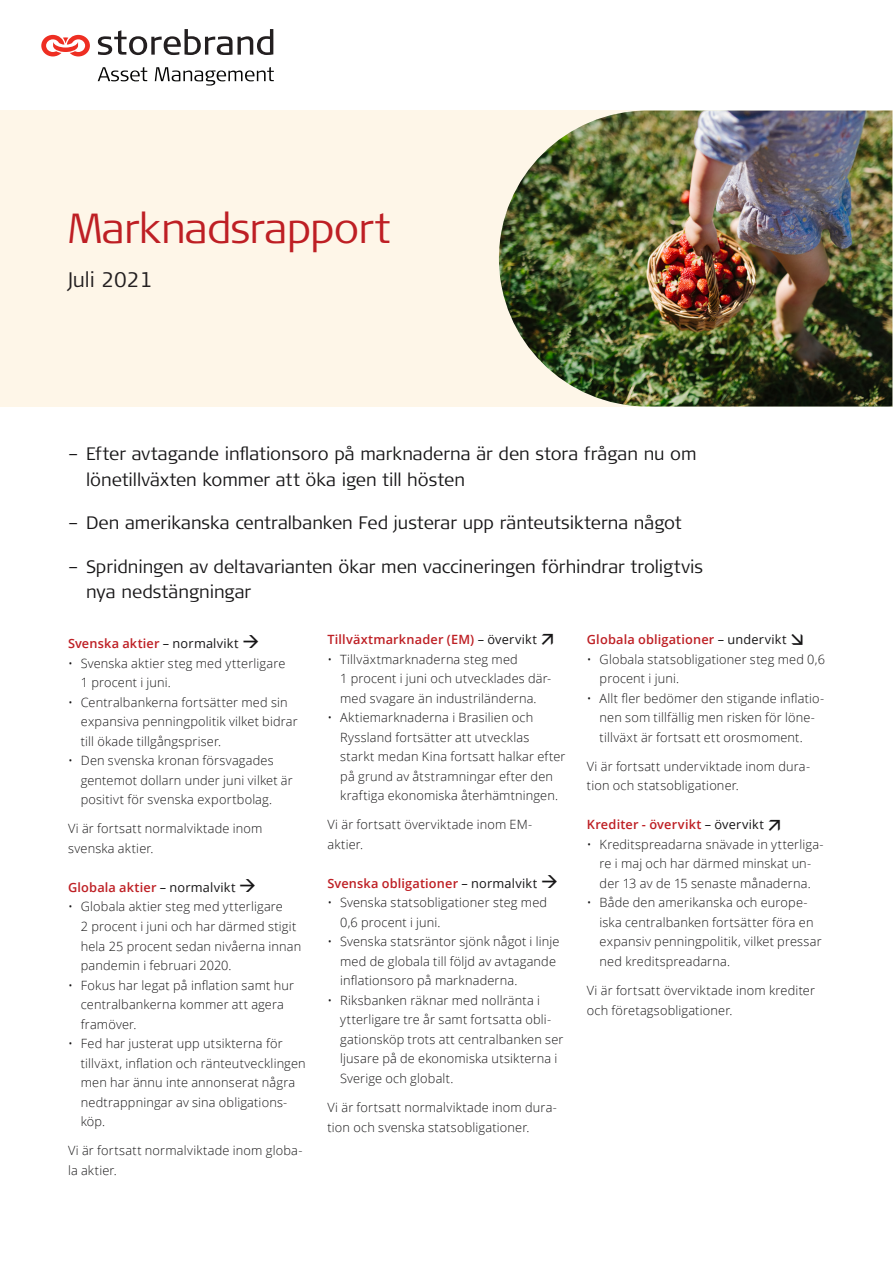
<style>
.page{position:relative;width:893px;height:1263px;background:#fff}
.page>*{position:absolute;margin:0;border:0;box-sizing:border-box;transform-origin:0 0}
._2021_Titel_1_28_34{font:300 42px "Signa Pro";letter-spacing:-.02em;color:#be1f24}
._2021_Titel_2_14_18{font:300 21px "Signa Pro";color:#231f20}
.Ingress_Citat_-_12_1{font:300 18px/25.5px "Signa Pro";color:#161516}
.Brödtext_2_8_5_13_ut{font:300 12.75px/19.5px "Open Sans";letter-spacing:.015em;color:#161516}
.Mellanrubrik_2_8_5_1{font:600 12.75px "Open Sans";letter-spacing:.015em;color:#be1f24}
.s1{font-weight:400;color:#161516}
.s2{color:#161516}
</style>
<div class="page">
<div style="left:0;top:110px;width:893px;height:296px;background:#fef6e8"></div>
<img style="left:499px;top:111px;width:393px;height:295px">
<svg style="left:41px;top:34px;width:49px;height:23px"></svg>
<svg style="left:98px;top:29px;width:175px;height:26px"></svg>
<svg style="left:98px;top:67px;width:49px;height:14px"></svg>
<svg style="left:155px;top:67px;width:119px;height:19px"></svg>
<p class="_2021_Titel_1_28_34" style="left:68px;top:204px;width:324px">Marknadsrapport</p>
<p class="_2021_Titel_2_14_18" style="left:68px;top:268px;width:86px">Juli 2021</p>
<p class="Ingress_Citat_-_12_1" style="left:86px;top:441px;width:612px;text-indent:-18px">– Efter avtagande inflationsoro på marknaderna är den stora frågan nu om lönetillväxten kommer att öka igen till hösten</p>
<p class="Ingress_Citat_-_12_1" style="left:68px;top:510px;width:615px">– Den amerikanska centralbanken Fed justerar upp ränteutsikterna något</p>
<p class="Ingress_Citat_-_12_1" style="left:86px;top:553px;width:619px;text-indent:-18px">– Spridningen av deltavarianten ökar men vaccineringen förhindrar troligtvis nya nedstängningar</p>
<p class="Mellanrubrik_2_8_5_1" style="left:68px;top:635px;width:193px">Svenska aktier <span class="s1">– normalvikt</span> <span class="s2">→</span></p>
<p class="Brödtext_2_8_5_13_ut" style="left:81px;top:653px;width:206px;text-indent:-13px">• Svenska aktier steg med ytterligare<br>1 procent i juni.</p>
<p class="Brödtext_2_8_5_13_ut" style="left:81px;top:692px;width:218px;text-indent:-13px">• Centralbankerna fortsätter med sin expansiva penningpolitik vilket bidrar till ökade tillgångspriser.</p>
<p class="Brödtext_2_8_5_13_ut" style="left:81px;top:750px;width:214px;text-indent:-13px">• Den svenska kronan försvagades gentemot dollarn under juni vilket är positivt för svenska exportbolag.</p>
<p class="Brödtext_2_8_5_13_ut" style="left:68px;top:819px;width:196px">Vi är fortsatt normalviktade inom svenska aktier.</p>
<p class="Mellanrubrik_2_8_5_1" style="left:68px;top:879px;width:190px">Globala aktier <span class="s1">– normalvikt</span> <span class="s2">→</span></p>
<p class="Brödtext_2_8_5_13_ut" style="left:81px;top:897px;width:222px;text-indent:-13px">• Globala aktier steg med ytterligare<br>2 procent i juni och har därmed stigit hela 25 procent sedan nivåerna innan pandemin i februari 2020.</p>
<p class="Brödtext_2_8_5_13_ut" style="left:81px;top:975px;width:215px;text-indent:-13px">• Fokus har legat på inflation samt hur centralbankerna kommer att agera framöver.</p>
<p class="Brödtext_2_8_5_13_ut" style="left:81px;top:1033px;width:226px;text-indent:-13px">• Fed har justerat upp utsikterna för tillväxt, inflation och ränteutvecklingen men har ännu inte annonserat några nedtrappningar av sina obligations&shy;köp.</p>
<p class="Brödtext_2_8_5_13_ut" style="left:68px;top:1140px;width:236px">Vi är fortsatt normalviktade inom globa&shy;la aktier.</p>
<p class="Mellanrubrik_2_8_5_1" style="left:327px;top:631px;width:211px">Tillväxtmarknader (EM) <span class="s1">– övervikt</span></p>
<p class="Brödtext_2_8_5_13_ut" style="left:340px;top:649px;width:212px;text-indent:-13px">• Tillväxtmarknaderna steg med<br>1 procent i juni och utvecklades där&shy;med svagare än industriländerna.</p>
<p class="Brödtext_2_8_5_13_ut" style="left:340px;top:707px;width:227px;text-indent:-13px">• Aktiemarknaderna i Brasilien och Ryssland fortsätter att utvecklas starkt medan Kina fortsatt halkar efter på grund av åtstramningar efter den kraftiga ekonomiska återhämtningen.</p>
<p class="Brödtext_2_8_5_13_ut" style="left:327px;top:815px;width:206px">Vi är fortsatt överviktade inom EM&shy;aktier.</p>
<p class="Mellanrubrik_2_8_5_1" style="left:327px;top:874px;width:232px">Svenska obligationer <span class="s1">– normalvikt</span> <span class="s2">→</span></p>
<p class="Brödtext_2_8_5_13_ut" style="left:340px;top:893px;width:208px;text-indent:-13px">• Svenska statsobligationer steg med<br>0,6 procent i juni.</p>
<p class="Brödtext_2_8_5_13_ut" style="left:340px;top:932px;width:221px;text-indent:-13px">• Svenska statsräntor sjönk något i linje med de globala till följd av avtagande inflationsoro på marknaderna.</p>
<p class="Brödtext_2_8_5_13_ut" style="left:340px;top:990px;width:225px;text-indent:-13px">• Riksbanken räknar med nollränta i ytterligare tre år samt fortsatta obli&shy;gationsköp trots att centralbanken ser ljusare på de ekonomiska utsikterna i Sverige och globalt.</p>
<p class="Brödtext_2_8_5_13_ut" style="left:327px;top:1097px;width:231px">Vi är fortsatt normalviktade inom dura&shy;tion och svenska statsobligationer.</p>
<p class="Mellanrubrik_2_8_5_1" style="left:587px;top:631px;width:201px">Globala obligationer <span class="s1">– undervikt</span></p>
<p class="Brödtext_2_8_5_13_ut" style="left:600px;top:649px;width:227px;text-indent:-13px">• Globala statsobligationer steg med 0,6 procent i juni.</p>
<p class="Brödtext_2_8_5_13_ut" style="left:600px;top:688px;width:226px;text-indent:-13px">• Allt fler bedömer den stigande inflatio&shy;nen som tillfällig men risken för löne&shy;tillväxt är fortsatt ett orosmoment.</p>
<p class="Brödtext_2_8_5_13_ut" style="left:587px;top:756px;width:225px">Vi är fortsatt underviktade inom dura&shy;tion och statsobligationer.</p>
<p class="Mellanrubrik_2_8_5_1" style="left:587px;top:816px;width:179px">Krediter - övervikt <span class="s1">– övervikt</span></p>
<p class="Brödtext_2_8_5_13_ut" style="left:587px;top:834px;width:238px;text-align:center">• Kreditspreadarna snävade in ytterliga&shy;re i maj och har därmed minskat un-<br>der 13 av de 15 senaste månaderna.</p>
<p class="Brödtext_2_8_5_13_ut" style="left:600px;top:893px;width:224px;text-indent:-13px">• Både den amerikanska och europe&shy;iska centralbanken fortsätter föra en expansiv penningpolitik, vilket pressar ned kreditspreadarna.</p>
<p class="Brödtext_2_8_5_13_ut" style="left:587px;top:980px;width:230px">Vi är fortsatt överviktade inom krediter och företagsobligationer.</p>
</div>
